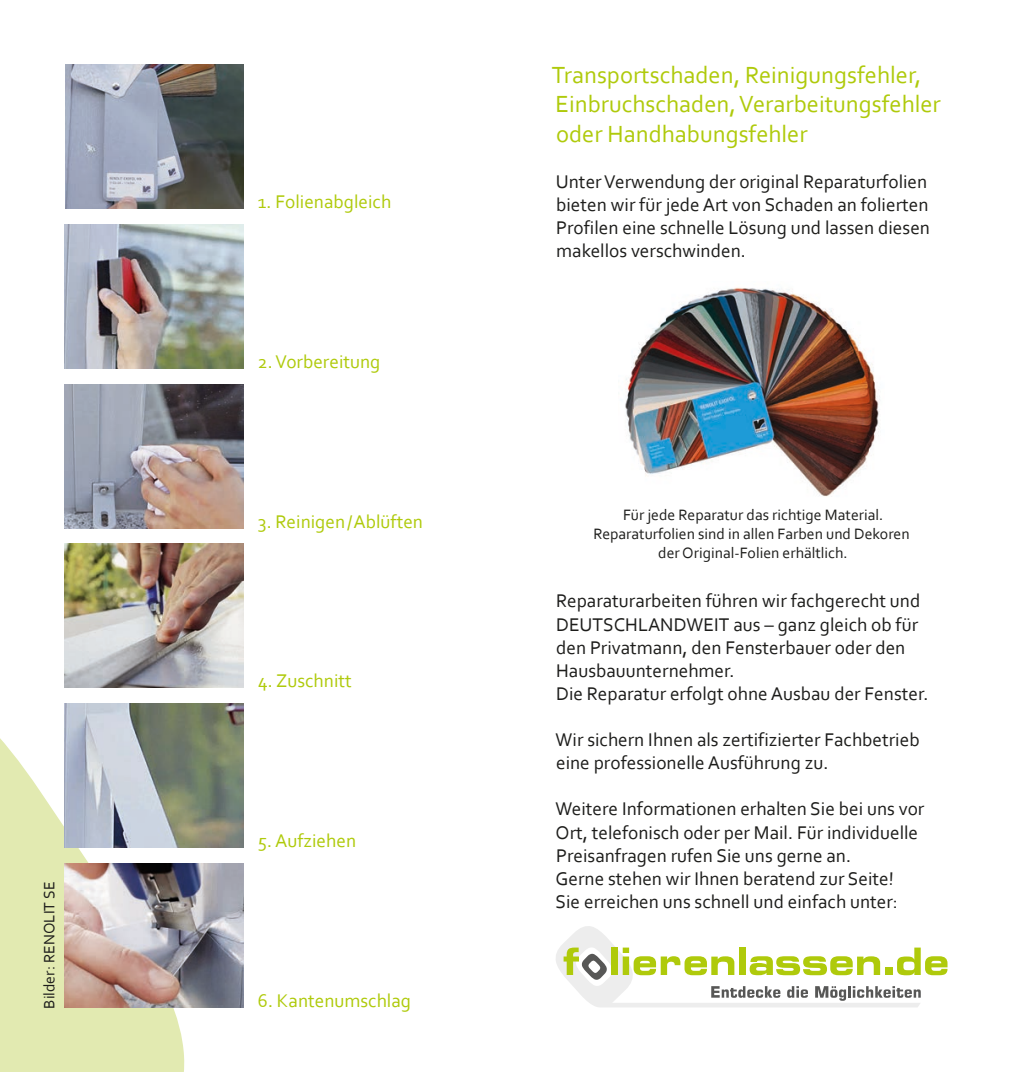
<style>
.page{position:relative;width:1012px;height:1072px;background:#fff}
.page>*{position:absolute;margin:0;border:0;box-sizing:border-box;transform-origin:0 0}
.t1{font:24.5px/29.4px "Corbel";color:#afca0b}
.t2{font:19.25px/23.1px "Corbel";color:#1d1d1b}
.t3{font:19.25px "Corbel";color:#afca0b}
.t4{font:15.75px/18.9px "Corbel";color:#1d1d1b;text-align:center}
</style>
<div class="page">
<svg style="left:0;top:738px;width:187px;height:333px;background:#e5ecbc"></svg>
<img style="left:66px;top:64px;width:177px;height:144px">
<img style="left:64px;top:224px;width:179px;height:144px">
<img style="left:64px;top:384px;width:179px;height:144px">
<img style="left:64px;top:544px;width:179px;height:144px">
<img style="left:64px;top:703px;width:179px;height:144px">
<img style="left:64px;top:863px;width:179px;height:144px">
<svg style="left:556px;top:926px;width:391px;height:81px"></svg>
<img style="left:625px;top:287px;width:255px;height:210px">
<p class="t4" style="left:39px;top:1008px;width:128px;rotate:-90deg">Bilder: RENOLIT SE</p>
<p class="t3" style="left:258px;top:189px;width:135px">1. Folienabgleich</p>
<p class="t3" style="left:258px;top:349px;width:124px">2. Vorbereitung</p>
<p class="t3" style="left:258px;top:509px;width:167px">3. Reinigen/Ablüften</p>
<p class="t3" style="left:258px;top:668px;width:95px">4. Zuschnitt</p>
<p class="t3" style="left:258px;top:828px;width:100px">5. Aufziehen</p>
<p class="t3" style="left:258px;top:988px;width:155px">6. Kantenumschlag</p>
<p class="t1" style="left:552px;top:59px;width:390px">Transportschaden, Reinigungsfehler,<br>Einbruchschaden, Verarbeitungsfehler oder Handhabungsfehler</p>
<p class="t2" style="left:556px;top:169px;width:376px">Unter Verwendung der original Reparaturfolien bieten wir für jede Art von Schaden an folierten Profilen eine schnelle Lösung und lassen diesen makellos verschwinden.</p>
<p class="t4" style="left:593px;top:505px;width:318px">Für jede Reparatur das richtige Material.<br>Reparaturfolien sind in allen Farben und Dekoren der Original-Folien erhältlich.</p>
<p class="t2" style="left:556px;top:589px;width:374px">Reparaturarbeiten führen wir fachgerecht und DEUTSCHLANDWEIT aus – ganz gleich ob für den Privatmann, den Fensterbauer oder den Hausbauunternehmer.<br>Die Reparatur erfolgt ohne Ausbau der Fenster.</p>
<p class="t2" style="left:556px;top:727px;width:366px">Wir sichern Ihnen als zertifizierter Fachbetrieb eine professionelle Ausführung zu.</p>
<p class="t2" style="left:556px;top:797px;width:370px">Weitere Informationen erhalten Sie bei uns vor Ort, telefonisch oder per Mail. Für individuelle Preisanfragen rufen Sie uns gerne an.<br>Gerne stehen wir Ihnen beratend zur Seite!<br>Sie erreichen uns schnell und einfach unter:</p>
</div>
